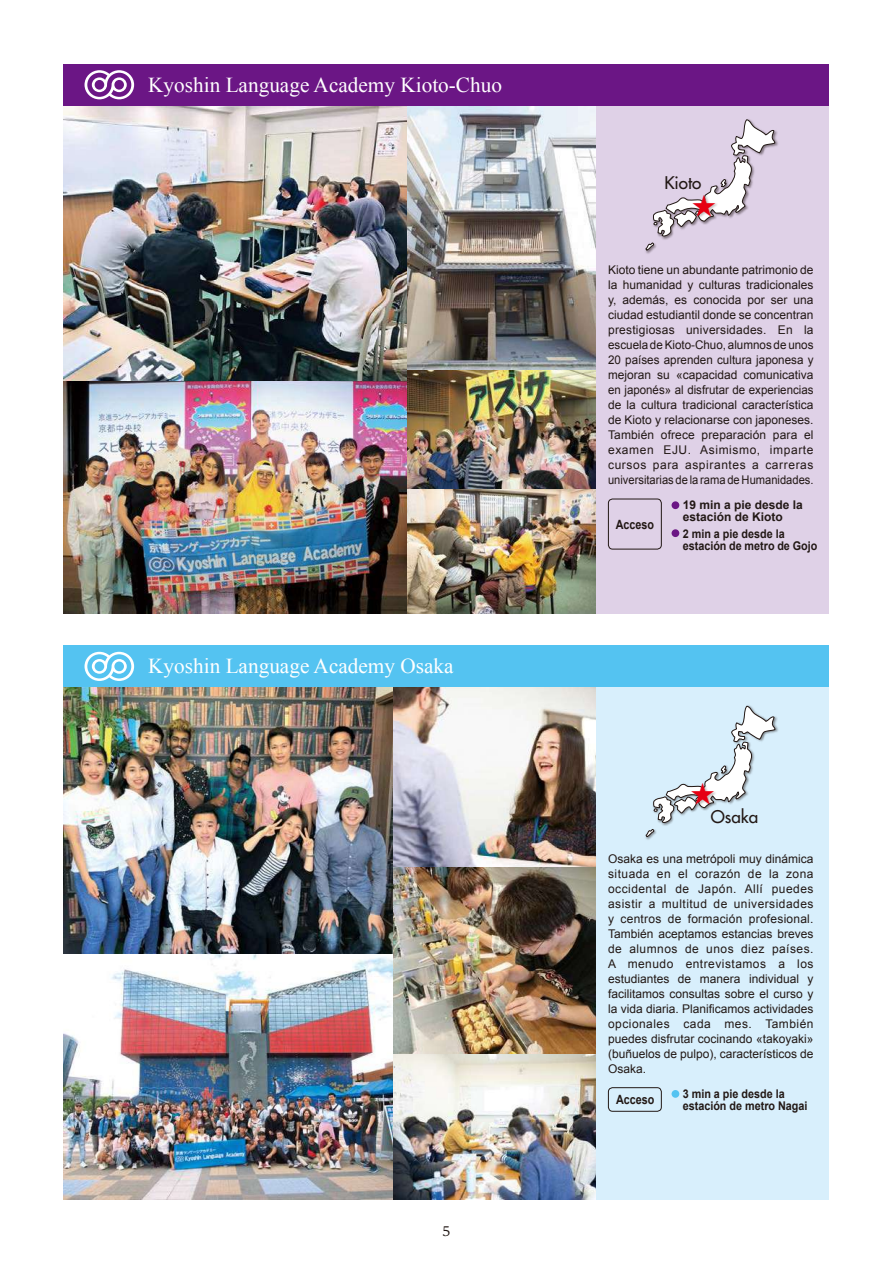
<style>
.page{position:relative;width:893px;height:1263px;background:#fff}
.page>*{position:absolute;margin:0;border:0;box-sizing:border-box;transform-origin:0 0}
.t1{font:24.45px "Koz Min Pro";color:#e60012}
.t2{font:21.3px "Times New Roman";color:#fff}
.t3{font:500 16.95px "Futura Std";color:#221815}
.t4{font:700 12.75px "Arial";color:#221815;scale:.85 1}
.t5{font:500 12.75px "UD Reimin Pro";color:#221815}
.t6{font:12px/15px "Arial";color:#221815;text-align:justify}
.t7{font:700 12px/12px "Arial";color:#221815;scale:.9 1}
.t8{font:700 12px/12px "Arial";color:#221815}
</style>
<div class="page">
<div style="left:63px;top:105px;width:766px;height:508px;background:#dfd1e7"></div>
<img style="left:407px;top:370px;width:188px;height:119px">
<img style="left:407px;top:489px;width:188px;height:124px">
<img style="left:63px;top:381px;width:344px;height:232px">
<img style="left:407px;top:106px;width:188px;height:264px">
<img style="left:63px;top:106px;width:344px;height:275px">
<div style="left:63px;top:64px;width:766px;height:42px;background:#6b1685"></div>
<div style="left:64px;top:681px;width:765px;height:518px;background:#d8effc"></div>
<img style="left:393px;top:1054px;width:202px;height:145px">
<img style="left:393px;top:687px;width:202px;height:367px">
<img style="left:64px;top:954px;width:329px;height:245px">
<img style="left:64px;top:687px;width:329px;height:267px">
<div style="left:64px;top:645px;width:765px;height:42px;background:#54c3f1"></div>
<svg style="left:85px;top:70px;width:49px;height:29px"></svg>
<svg style="left:85px;top:652px;width:49px;height:29px"></svg>
<svg style="left:645px;top:119px;width:130px;height:132px"></svg>
<div style="left:693px;top:194px;width:26px;height:25px;background:#221815;opacity:.26"></div>
<svg style="left:645px;top:705px;width:131px;height:133px"></svg>
<div style="left:692px;top:783px;width:26px;height:25px;background:#221815;opacity:.26"></div>
<div style="left:608px;top:499px;width:54px;height:50px;border:1px solid #221815;border-radius:4px"></div>
<div style="left:672px;top:501px;width:7px;height:8px;background:#6b1685;border-radius:50%"></div>
<div style="left:672px;top:529px;width:7px;height:8px;background:#6b1685;border-radius:50%"></div>
<div style="left:608px;top:1087px;width:54px;height:24px;border:1px solid #221815;border-radius:4px"></div>
<div style="left:672px;top:1090px;width:7px;height:8px;background:#54c3f1;border-radius:50%"></div>
<h2 class="t2" style="left:148px;top:70px;width:355px">Kyoshin Language Academy Kioto-Chuo</h2>
<h2 class="t2" style="left:148px;top:652px;width:307px">Kyoshin Language Academy Osaka</h2>
<p class="t5" style="left:443px;top:1221px;width:9px">5</p>
<h3 class="t3" style="left:664px;top:173px;width:38px">Kioto</h3>
<h1 class="t1" style="left:692px;top:189px;width:26px">★</h1>
<p class="t6" style="left:608px;top:263px;width:207px">Kioto tiene un abundante patrimonio de la humanidad y culturas tradicionales y, además, es conocida por ser una ciudad estudiantil donde se concentran prestigiosas universidades. En la escuela de Kioto-Chuo, alumnos de unos 20 países aprenden cultura japonesa y mejoran su «capacidad comunicativa en japonés» al disfrutar de experiencias de la cultura tradicional característica de Kioto y relacionarse con japoneses.<br>También ofrece preparación para el examen EJU. Asimismo, imparte cursos para aspirantes a carreras universitarias de la rama de Humanidades.</p>
<p class="t4" style="left:616px;top:516px;width:47px">Acceso</p>
<p class="t8" style="left:683px;top:499px;width:122px">19 min a pie desde la estación de Kioto</p>
<p class="t7" style="left:683px;top:528px;width:151px">2 min a pie desde la estación de metro de Gojo</p>
<h1 class="t1" style="left:690px;top:777px;width:26px">★</h1>
<h3 class="t3" style="left:711px;top:806px;width:49px">Osaka</h3>
<p class="t6" style="left:608px;top:851px;width:207px">Osaka es una metrópoli muy dinámica situada en el corazón de la zona occidental de Japón. Allí puedes asistir a multitud de universidades y centros de formación profesional.<br>También aceptamos estancias breves de alumnos de unos diez países.<br>A menudo entrevistamos a los estudiantes de manera individual y facilitamos consultas sobre el curso y la vida diaria. Planificamos actividades opcionales cada mes. También puedes disfrutar cocinando «takoyaki» (buñuelos de pulpo), característicos de Osaka.</p>
<p class="t4" style="left:616px;top:1091px;width:47px">Acceso</p>
<p class="t7" style="left:683px;top:1088px;width:140px">3 min a pie desde la estación de metro Nagai</p>
</div>
